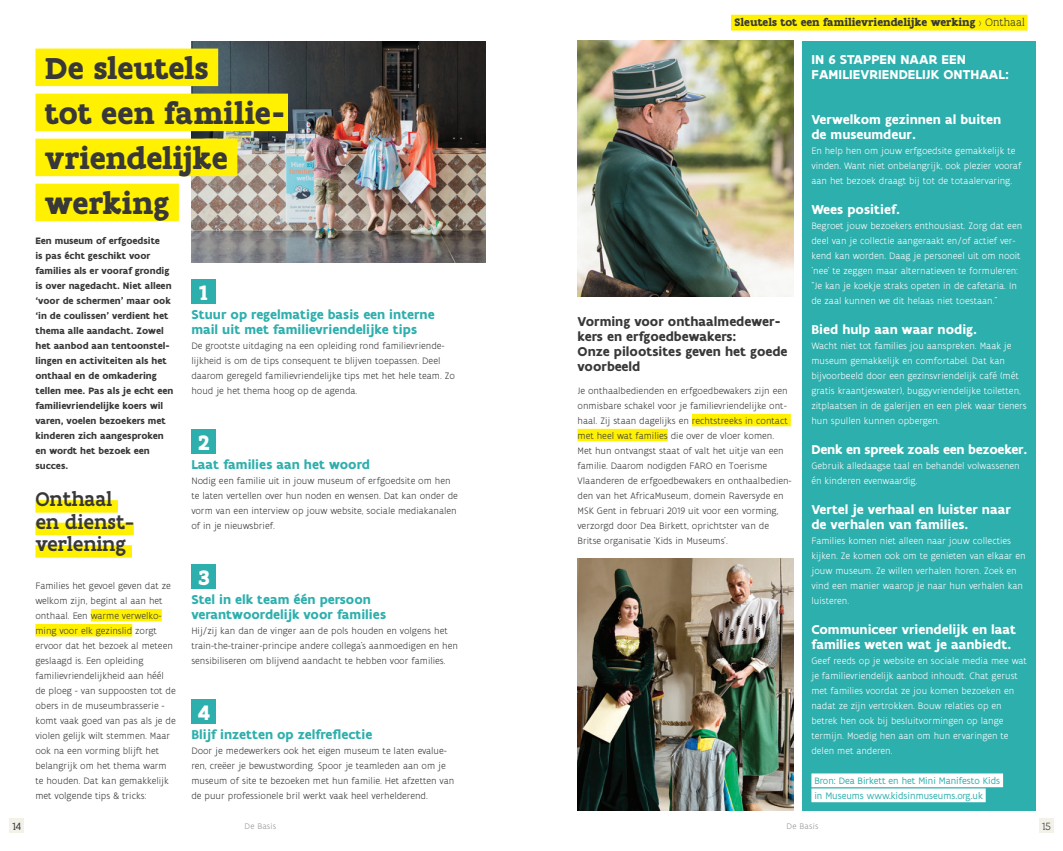
<style>
.page{position:relative;width:1063px;height:851px;background:#fff}
.page>*{position:absolute;margin:0;border:0;box-sizing:border-box;transform-origin:0 0}
.t1{font:700 32.5px/45px "Flanders Art Serif";letter-spacing:-.005em;color:#383839}
.t2{font:700 22.5px "Flanders Art Serif";color:#fff}
.t3{font:500 21.25px/22.5px "Flanders Art Serif";color:#383839}
.t4{font:700 13.75px/15px "Flanders Art Sans";color:#fff}
.t5{font:700 13.75px/15px "Flanders Art Sans";color:#2dafad}
.t6{font:700 13.75px/15px "Flanders Art Sans";color:#383839}
.t7{font:700 11.62px "Flanders Art Serif";color:#383839}
.t8{font:11.25px "Flanders Art Serif";color:#383839}
.t9{font:300 11.25px "Flanders Art Serif";color:#383839}
.t10{font:300 10px/15px "Flanders Art Sans";color:#383839}
.t11{font:300 10px/15px "Flanders Art Sans";color:#fff}
.t12{font:700 10px/15px "Flanders Art Sans";color:#383839}
.t13{font:10px/15px "Flanders Art Sans";color:#2dafad}
.t14{font:300 8.75px "Flanders Art Sans";letter-spacing:.02em;color:#939598}
.s1{font-weight:300;font-size:7.5px}
.s2{font-weight:300}
</style>
<div class="page">
<div style="left:10px;top:818px;width:14px;height:14px;background:#f2f2e9"></div>
<div style="left:1039px;top:818px;width:15px;height:14px;background:#f2f2e9"></div>
<img style="left:191px;top:41px;width:294px;height:221px">
<img style="left:578px;top:559px;width:216px;height:251px">
<img style="left:578px;top:41px;width:216px;height:255px">
<div style="left:35px;top:500px;width:83px;height:12px;background:#fff101"></div>
<div style="left:35px;top:522px;width:99px;height:13px;background:#fff101"></div>
<div style="left:35px;top:545px;width:97px;height:12px;background:#fff101"></div>
<div style="left:91px;top:609px;width:71px;height:12px;background:#fff101"></div>
<div style="left:35px;top:624px;width:97px;height:12px;background:#fff101"></div>
<div style="left:35px;top:49px;width:183px;height:37px;background:#fff101"></div>
<div style="left:35px;top:94px;width:253px;height:37px;background:#fff101"></div>
<div style="left:35px;top:139px;width:202px;height:37px;background:#fff101"></div>
<div style="left:35px;top:184px;width:144px;height:37px;background:#fff101"></div>
<div style="left:803px;top:41px;width:233px;height:769px;background:#2dafad"></div>
<div style="left:811px;top:773px;width:192px;height:14px;background:#fff"></div>
<div style="left:811px;top:788px;width:175px;height:14px;background:#fff"></div>
<div style="left:191px;top:279px;width:25px;height:25px;background:#2dafad"></div>
<div style="left:191px;top:429px;width:25px;height:25px;background:#2dafad"></div>
<div style="left:191px;top:564px;width:25px;height:25px;background:#2dafad"></div>
<div style="left:191px;top:699px;width:25px;height:25px;background:#2dafad"></div>
<div style="left:692px;top:414px;width:99px;height:12px;background:#fff101"></div>
<div style="left:578px;top:429px;width:90px;height:12px;background:#fff101"></div>
<div style="left:731px;top:15px;width:297px;height:16px;background:#fff101"></div>
<p class="t7" style="left:734px;top:15px;width:292px">Sleutels tot een familievriendelijke werking <span class="s1">›</span> <span class="s2">Onthaal</span></p>
<h1 class="t1" style="left:45px;top:46px;width:242px">De sleutels<br>tot een familie&shy;vriendelijke werking</h1>
<h3 class="t4" style="left:811px;top:52px;width:199px">IN 6 STAPPEN NAAR EEN<br>FAMILIEVRIENDELIJK ONTHAAL:</h3>
<h3 class="t4" style="left:811px;top:112px;width:191px">Verwelkom gezinnen al buiten de museumdeur.</h3>
<p class="t11" style="left:811px;top:143px;width:211px">En help hen om jouw erfgoedsite gemakkelijk te vinden. Want niet onbelangrijk, ook plezier vooraf aan het bezoek draagt bij tot de totaalervaring.</p>
<h3 class="t4" style="left:811px;top:202px;width:90px">Wees positief.</h3>
<p class="t11" style="left:811px;top:218px;width:212px">Begroet jouw bezoekers enthousiast. Zorg dat een deel van je collectie aangeraakt en/of actief ver&shy;kend kan worden. Daag je personeel uit om nooit 'nee' te zeggen maar alternatieven te formuleren: "Je kan je koekje straks opeten in de cafetaria. In de zaal kunnen we dit helaas niet toestaan."</p>
<h3 class="t4" style="left:811px;top:322px;width:167px">Bied hulp aan waar nodig.</h3>
<p class="t11" style="left:811px;top:338px;width:217px">Wacht niet tot families jou aanspreken. Maak je museum gemakkelijk en comfortabel. Dat kan bijvoorbeeld door een gezinsvriendelijk café (mét gratis kraantjeswater), buggyvriendelijke toiletten, zitplaatsen in de galerijen en een plek waar tieners hun spullen kunnen opbergen.</p>
<h3 class="t4" style="left:811px;top:442px;width:218px">Denk en spreek zoals een bezoeker.</h3>
<p class="t11" style="left:811px;top:458px;width:210px">Gebruik alledaagse taal en behandel volwassenen én kinderen evenwaardig.</p>
<h3 class="t4" style="left:811px;top:502px;width:201px">Vertel je verhaal en luister naar de verhalen van families.</h3>
<p class="t11" style="left:811px;top:533px;width:216px">Families komen niet alleen naar jouw collecties kijken. Ze komen ook om te genieten van elkaar en jouw museum. Ze willen verhalen horen. Zoek en vind een manier waarop je naar hun verhalen kan luisteren.</p>
<h3 class="t4" style="left:811px;top:622px;width:206px">Communiceer vriendelijk en laat families weten wat je aanbiedt.</h3>
<p class="t11" style="left:811px;top:653px;width:217px">Geef reeds op je website en sociale media mee wat je familievriendelijk aanbod inhoudt. Chat gerust met families voordat ze jou komen bezoeken en nadat ze zijn vertrokken. Bouw relaties op en betrek hen ook bij besluitvormingen op lange termijn. Moedig hen aan om hun ervaringen te delen met anderen.</p>
<p class="t13" style="left:814px;top:773px;width:187px">Bron: Dea Birkett en het Mini Manifesto Kids in Museums www.kidsinmuseums.org.uk</p>
<p class="t12" style="left:35px;top:233px;width:139px">Een museum of erfgoedsite<br>is pas écht geschikt voor families als er vooraf grondig is over nagedacht. Niet alleen ‘voor de schermen’ maar ook ‘in de coulissen’ verdient het thema alle aandacht. Zowel het aanbod aan tentoonstel&shy;lingen en activiteiten als het onthaal en de omkadering tellen mee. Pas als je echt een familievriendelijke koers wil varen, voelen bezoekers met kinderen zich aangesproken en wordt het bezoek een succes.</p>
<h3 class="t3" style="left:35px;top:488px;width:100px">Onthaal en dienst&shy;verlening</h3>
<p class="t10" style="left:35px;top:578px;width:142px">Families het gevoel geven dat ze welkom zijn, begint al aan het onthaal. Een warme verwelko&shy;ming voor elk gezinslid zorgt ervoor dat het bezoek al meteen geslaagd is. Een opleiding familievriendelijkheid aan héél de ploeg - van suppoosten tot de obers in de museumbrasserie - komt vaak goed van pas als je de violen gelijk wilt stemmen. Maar ook na een vorming blijft het belangrijk om het thema warm te houden. Dat kan gemakkelijk met volgende tips &amp; tricks:</p>
<h2 class="t2" style="left:199px;top:278px;width:12px">1</h2>
<h3 class="t5" style="left:191px;top:307px;width:245px">Stuur op regelmatige basis een interne mail uit met familievriendelijke tips</h3>
<p class="t10" style="left:191px;top:338px;width:265px">De grootste uitdaging na een opleiding rond familievriende&shy;lijkheid is om de tips consequent te blijven toepassen. Deel daarom geregeld familievriendelijke tips met het hele team. Zo houd je het thema hoog op de agenda.</p>
<h2 class="t2" style="left:198px;top:428px;width:13px">2</h2>
<h3 class="t5" style="left:191px;top:457px;width:180px">Laat families aan het woord</h3>
<p class="t10" style="left:191px;top:473px;width:268px">Nodig een familie uit in jouw museum of erfgoedsite om hen te laten vertellen over hun noden en wensen. Dat kan onder de vorm van een interview op jouw website, sociale mediakanalen of in je nieuwsbrief.</p>
<h2 class="t2" style="left:198px;top:563px;width:14px">3</h2>
<h3 class="t5" style="left:191px;top:592px;width:196px">Stel in elk team één persoon verantwoordelijk voor families</h3>
<p class="t10" style="left:191px;top:623px;width:268px">Hij/zij kan dan de vinger aan de pols houden en volgens het train-the-trainer-principe andere collega’s aanmoedigen en hen sensibiliseren om blijvend aandacht te hebben voor families.</p>
<h2 class="t2" style="left:197px;top:698px;width:14px">4</h2>
<h3 class="t5" style="left:191px;top:727px;width:183px">Blijf inzetten op zelfreflectie</h3>
<p class="t10" style="left:191px;top:743px;width:264px">Door je medewerkers ook het eigen museum te laten evalue&shy;ren, creëer je bewustwording. Spoor je teamleden aan om je museum of site te bezoeken met hun familie. Het afzetten van de puur professionele bril werkt vaak heel verhelderend.</p>
<h3 class="t6" style="left:578px;top:314px;width:212px">Vorming voor onthaalmedewer&shy;kers en erfgoedbewakers:<br>Onze pilootsites geven het goede voorbeeld</h3>
<p class="t10" style="left:578px;top:383px;width:216px">Je onthaalbedienden en erfgoedbewakers zijn een onmisbare schakel voor je familievriendelijke ont&shy;haal. Zij staan dagelijks en rechtstreeks in contact met heel wat families die over de vloer komen.<br>Met hun ontvangst staat of valt het uitje van een familie. Daarom nodigden FARO en Toerisme Vlaanderen de erfgoedbewakers en onthaalbedien&shy;den van het AfricaMuseum, domein Raversyde en MSK Gent in februari 2019 uit voor een vorming, verzorgd door Dea Birkett, oprichtster van de Britse organisatie ‘Kids in Museums’.</p>
<p class="t8" style="left:13px;top:819px;width:10px">14</p>
<p class="t14" style="left:245px;top:820px;width:33px">De Basis</p>
<p class="t14" style="left:787px;top:820px;width:33px">De Basis</p>
<p class="t9" style="left:1042px;top:819px;width:10px">15</p>
</div>
